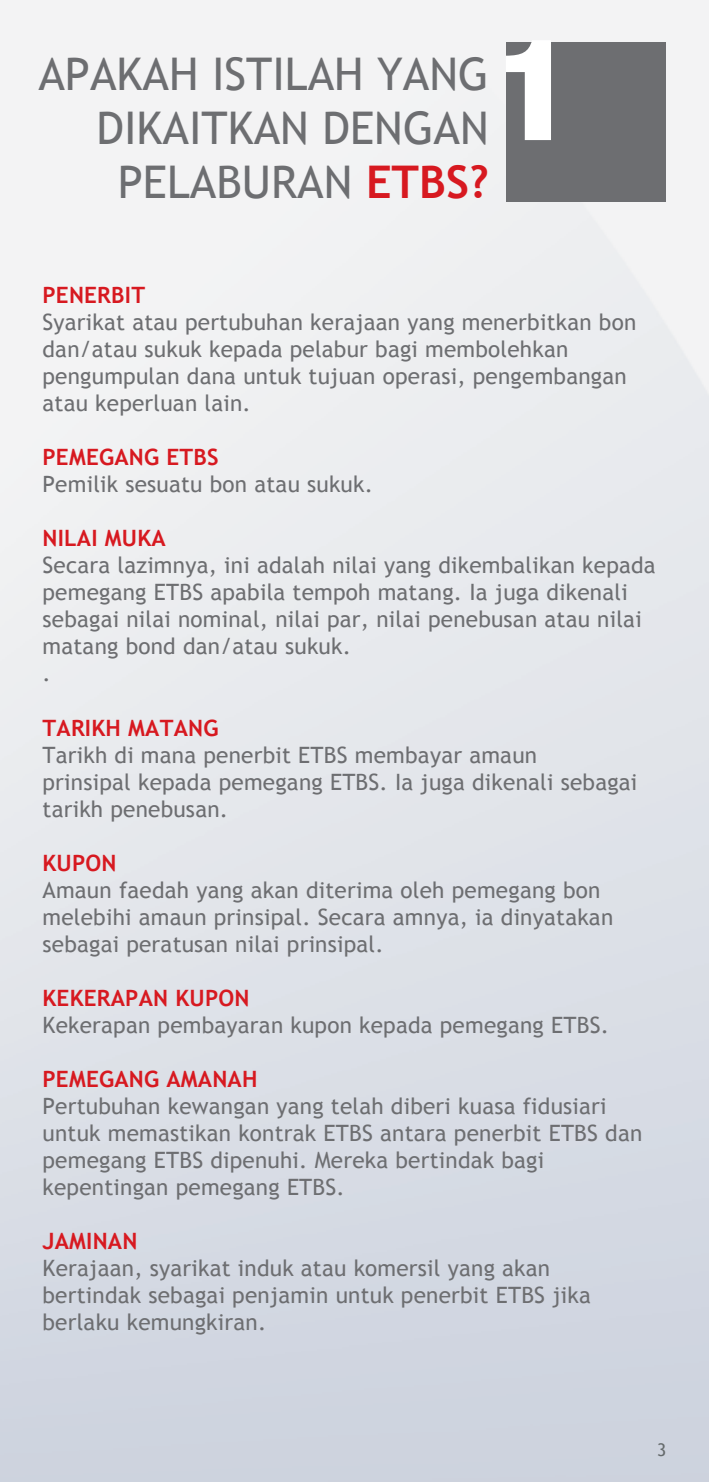
<style>
.page{position:relative;width:709px;height:1482px;background:#fff}
.page>*{position:absolute;margin:0;border:0;box-sizing:border-box;transform-origin:0 0}
.t1{font:45px/54px "Trebuchet MS";color:#6d6e71;text-align:right}
.t2{font:22.5px/27px "Trebuchet MS";letter-spacing:.01em;color:#6d6e71}
.t3{font:700 22.5px "Trebuchet MS";letter-spacing:.01em;color:#d71920}
.t4{font:17.5px "Trebuchet MS";color:#656a6c}
.s1{font-weight:700;color:#d71920}
</style>
<div class="page">
<div style="left:506px;top:43px;width:160px;height:159px;background:#6d6e71"></div>
<svg style="left:506px;top:40px;width:45px;height:100px"></svg>
<h1 class="t1" style="left:38px;top:47px;width:452px">APAKAH ISTILAH YANG<br>DIKAITKAN DENGAN<br>PELABURAN <span class="s1">ETBS?</span></h1>
<p class="t3" style="left:43px;top:281px;width:104px">PENERBIT</p>
<p class="t2" style="left:43px;top:309px;width:595px">Syarikat atau pertubuhan kerajaan yang menerbitkan bon dan/atau sukuk kepada pelabur bagi membolehkan pengumpulan dana untuk tujuan operasi, pengembangan atau keperluan lain.</p>
<p class="t3" style="left:43px;top:443px;width:177px">PEMEGANG ETBS</p>
<p class="t2" style="left:43px;top:471px;width:332px">Pemilik sesuatu bon atau sukuk.</p>
<p class="t3" style="left:43px;top:524px;width:125px">NILAI MUKA</p>
<p class="t2" style="left:43px;top:552px;width:614px">Secara lazimnya, ini adalah nilai yang dikembalikan kepada pemegang ETBS apabila tempoh matang. Ia juga dikenali sebagai nilai nominal, nilai par, nilai penebusan atau nilai matang bond dan/atau sukuk.<br>.</p>
<p class="t3" style="left:43px;top:713px;width:177px">TARIKH MATANG</p>
<p class="t2" style="left:43px;top:741px;width:596px">Tarikh di mana penerbit ETBS membayar amaun<br>prinsipal kepada pemegang ETBS. Ia juga dikenali sebagai tarikh penebusan.</p>
<p class="t3" style="left:43px;top:848px;width:76px">KUPON</p>
<p class="t2" style="left:43px;top:876px;width:572px">Amaun faedah yang akan diterima oleh pemegang bon melebihi amaun prinsipal. Secara amnya, ia dinyatakan sebagai peratusan nilai prinsipal.</p>
<p class="t3" style="left:43px;top:983px;width:208px">KEKERAPAN KUPON</p>
<p class="t2" style="left:43px;top:1011px;width:568px">Kekerapan pembayaran kupon kepada pemegang ETBS.</p>
<p class="t3" style="left:43px;top:1064px;width:216px">PEMEGANG AMANAH</p>
<p class="t2" style="left:43px;top:1092px;width:601px">Pertubuhan kewangan yang telah diberi kuasa fidusiari untuk memastikan kontrak ETBS antara penerbit ETBS dan pemegang ETBS dipenuhi. Mereka bertindak bagi kepentingan pemegang ETBS.</p>
<p class="t3" style="left:43px;top:1226px;width:96px">JAMINAN</p>
<p class="t2" style="left:43px;top:1254px;width:550px">Kerajaan, syarikat induk atau komersil yang akan bertindak sebagai penjamin untuk penerbit ETBS jika berlaku kemungkiran.</p>
<p class="t4" style="left:657px;top:1439px;width:11px">3</p>
</div>
